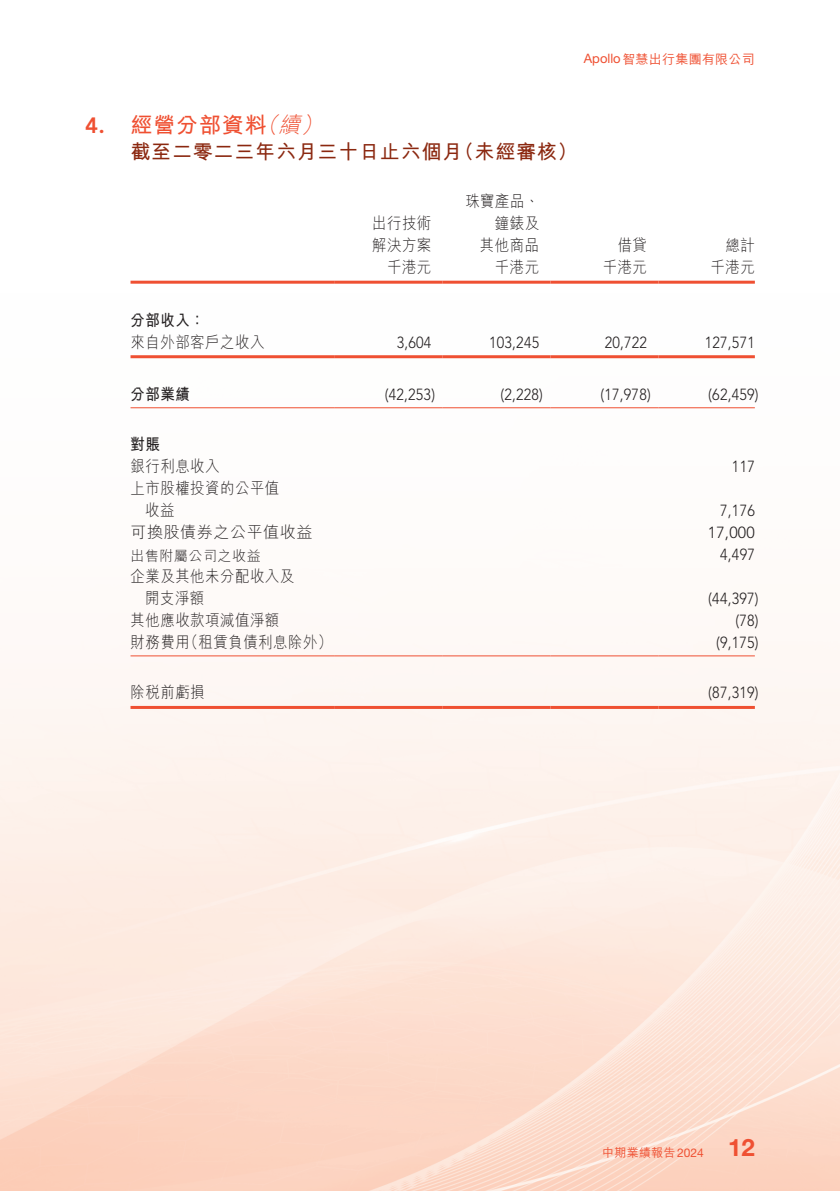
<style>
.page{position:relative;width:840px;height:1191px;background:#fff}
.page>*{position:absolute;margin:0;border:0;box-sizing:border-box;transform-origin:0 0}
.t1{font:700 24px "Helvetica Neue LT Std";color:#ef5032}
._01_H1{font:700 22px "M Hei HK";letter-spacing:.04em;color:#ef5032}
._01_H1-2{font:italic 300 22px "M Hei HK";color:#ef5032}
._01_H1-3{font:800 22px "Avenir LT Std";color:#ef5032}
._02_H2{font:700 20px "M Hei HK";letter-spacing:.04em;color:#8b2810}
._51_N_Table_txt{font:300 16px "M Hei HK";letter-spacing:.035em;color:#231f20;scale:.9 1}
._51_N_Table_txt-2{font:300 16px "Avenir LT Std";letter-spacing:.015em;color:#231f20;scale:.9 1}
._51_N_Table_txt-3{font:700 16px "M Hei HK";letter-spacing:.04em;color:#231f20;scale:.9 1}
._51_N_Table_txt-4{font:300 16px "M Hei HK";letter-spacing:.035em;color:#231f20}
._51_N_Table_txt-5{font:300 16px "Avenir LT Std";letter-spacing:.015em;color:#231f20}
._51_N_Table_txt-6{font:300 14px "M Hei HK";letter-spacing:.035em;color:#231f20}
.t2{font:500 13px "M Hei HK";letter-spacing:.02em;color:#ef5032}
.t3{font:500 12px "M Hei HK";letter-spacing:.02em;color:#ef5032}
.s1{font-family:"Helvetica Neue LT Std";font-weight:400}
</style>
<div class="page">
<img style="left:0;top:355px;width:839px;height:836px">
<hr style="left:130px;top:281px;width:204px;height:3px;background:#ef5032">
<hr style="left:334px;top:281px;width:108px;height:3px;background:#ef5032">
<hr style="left:442px;top:281px;width:108px;height:3px;background:#ef5032">
<hr style="left:550px;top:281px;width:108px;height:3px;background:#ef5032">
<hr style="left:658px;top:281px;width:96px;height:3px;background:#ef5032">
<hr style="left:130px;top:355px;width:204px;height:3px;background:#ef5032">
<hr style="left:334px;top:355px;width:108px;height:3px;background:#ef5032">
<hr style="left:442px;top:355px;width:108px;height:3px;background:#ef5032">
<hr style="left:550px;top:355px;width:108px;height:3px;background:#ef5032">
<hr style="left:658px;top:355px;width:96px;height:3px;background:#ef5032">
<hr style="left:130px;top:407px;width:204px;height:1px;background:#ef5032">
<hr style="left:334px;top:407px;width:108px;height:1px;background:#ef5032">
<hr style="left:442px;top:407px;width:108px;height:1px;background:#ef5032">
<hr style="left:550px;top:407px;width:108px;height:1px;background:#ef5032">
<hr style="left:658px;top:407px;width:96px;height:1px;background:#ef5032">
<hr style="left:130px;top:655px;width:204px;height:1px;background:#ef5032">
<hr style="left:334px;top:655px;width:108px;height:1px;background:#ef5032">
<hr style="left:442px;top:655px;width:108px;height:1px;background:#ef5032">
<hr style="left:550px;top:655px;width:108px;height:1px;background:#ef5032">
<hr style="left:658px;top:655px;width:96px;height:1px;background:#ef5032">
<hr style="left:130px;top:706px;width:204px;height:3px;background:#ef5032">
<hr style="left:334px;top:706px;width:108px;height:3px;background:#ef5032">
<hr style="left:442px;top:706px;width:108px;height:3px;background:#ef5032">
<hr style="left:550px;top:706px;width:108px;height:3px;background:#ef5032">
<hr style="left:658px;top:706px;width:96px;height:3px;background:#ef5032">
<p class="_01_H1-3" style="left:85px;top:112px;width:21px">4.</p>
<p class="t2" style="left:583px;top:50px;width:172px"><span class="s1">Apollo</span>智慧出行集團有限公司</p>
<p class="_01_H1-2" style="left:278px;top:114px;width:28px">續</p>
<p class="_01_H1-2" style="left:256px;top:114px;width:28px">（</p>
<p class="_01_H1-2" style="left:301px;top:114px;width:28px">(</p>
<p class="_01_H1" style="left:130px;top:109px;width:138px">經營分部資料</p>
<p class="_02_H2" style="left:130px;top:137px;width:333px">截至二零二三年六月三十日止六個月</p>
<p class="_02_H2" style="left:454px;top:137px;width:124px">（未經審核(</p>
<p class="_51_N_Table_txt" style="left:372px;top:215px;width:67px">出行技術</p>
<p class="_51_N_Table_txt" style="left:372px;top:237px;width:67px">解決方案</p>
<p class="_51_N_Table_txt" style="left:465px;top:193px;width:83px">珠寶產品、</p>
<p class="_51_N_Table_txt" style="left:494px;top:215px;width:51px">鐘錶及</p>
<p class="_51_N_Table_txt" style="left:479px;top:237px;width:67px">其他商品</p>
<p class="_51_N_Table_txt" style="left:617px;top:237px;width:34px">借貸</p>
<p class="_51_N_Table_txt" style="left:725px;top:237px;width:34px">總計</p>
<p class="_51_N_Table_txt" style="left:387px;top:259px;width:51px">千港元</p>
<p class="_51_N_Table_txt" style="left:494px;top:259px;width:51px">千港元</p>
<p class="_51_N_Table_txt" style="left:602px;top:259px;width:51px">千港元</p>
<p class="_51_N_Table_txt" style="left:710px;top:259px;width:51px">千港元</p>
<p class="_51_N_Table_txt-3" style="left:130px;top:308px;width:84px">分部收入：</p>
<p class="_51_N_Table_txt" style="left:130px;top:333px;width:150px">來自外部客戶之收入</p>
<p class="_51_N_Table_txt-2" style="left:396px;top:333px;width:40px">3,604</p>
<p class="_51_N_Table_txt-2" style="left:489px;top:333px;width:57px">103,245</p>
<p class="_51_N_Table_txt-2" style="left:604px;top:333px;width:49px">20,722</p>
<p class="_51_N_Table_txt-2" style="left:704px;top:333px;width:57px">127,571</p>
<p class="_51_N_Table_txt-3" style="left:130px;top:383px;width:67px">分部業績</p>
<p class="_51_N_Table_txt-3" style="left:130px;top:433px;width:34px">對賬</p>
<p class="_51_N_Table_txt-2" style="left:384px;top:385px;width:57px">)42,253(</p>
<p class="_51_N_Table_txt-2" style="left:500px;top:385px;width:49px">)2,228(</p>
<p class="_51_N_Table_txt-2" style="left:600px;top:385px;width:57px">)17,978(</p>
<p class="_51_N_Table_txt-2" style="left:707px;top:385px;width:57px">)62,459(</p>
<p class="_51_N_Table_txt" style="left:130px;top:458px;width:100px">銀行利息收入</p>
<p class="_51_N_Table_txt" style="left:130px;top:480px;width:167px">上市股權投資的公平值</p>
<p class="_51_N_Table_txt-2" style="left:731px;top:457px;width:27px">117</p>
<p class="_51_N_Table_txt" style="left:145px;top:502px;width:34px">收益</p>
<p class="_51_N_Table_txt-2" style="left:719px;top:501px;width:40px">7,176</p>
<p class="_51_N_Table_txt-4" style="left:130px;top:524px;width:183px">可換股債券之公平值收益</p>
<p class="_51_N_Table_txt-5" style="left:707px;top:523px;width:49px">17,000</p>
<p class="_51_N_Table_txt-6" style="left:130px;top:548px;width:132px">出售附屬公司之收益</p>
<p class="_51_N_Table_txt" style="left:130px;top:568px;width:183px">企業及其他未分配收入及</p>
<p class="_51_N_Table_txt-2" style="left:719px;top:545px;width:40px">4,497</p>
<p class="_51_N_Table_txt" style="left:145px;top:590px;width:67px">開支淨額</p>
<p class="_51_N_Table_txt-2" style="left:707px;top:589px;width:57px">)44,397(</p>
<p class="_51_N_Table_txt" style="left:130px;top:612px;width:167px">其他應收款項減值淨額</p>
<p class="_51_N_Table_txt-2" style="left:735px;top:611px;width:27px">)78(</p>
<p class="_51_N_Table_txt" style="left:184px;top:634px;width:166px">（租賃負債利息除外(</p>
<p class="_51_N_Table_txt" style="left:130px;top:634px;width:67px">財務費用</p>
<p class="_51_N_Table_txt-2" style="left:715px;top:633px;width:49px">)9,175(</p>
<p class="_51_N_Table_txt" style="left:130px;top:684px;width:84px">除稅前虧損</p>
<p class="_51_N_Table_txt-2" style="left:707px;top:683px;width:57px">)87,319(</p>
<p class="t3" style="left:602px;top:1144px;width:103px">中期業績報告<span class="s1">2024</span></p>
<h1 class="t1" style="left:727px;top:1133px;width:28px">12</h1>
</div>
